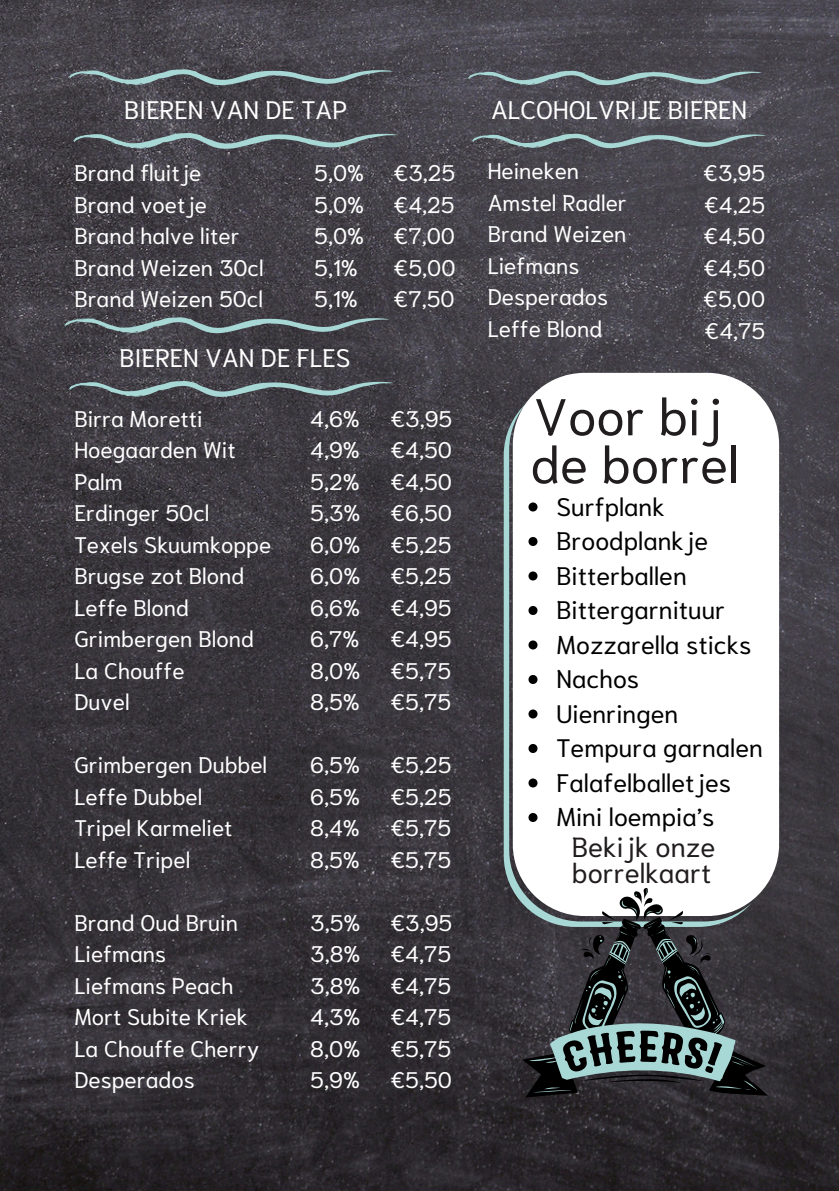
<style>
.page{position:relative;width:839px;height:1191px;background:#fff}
.page>*{position:absolute;margin:0;border:0;box-sizing:border-box;transform-origin:0 0}
.t1{font:51.6px/48px "Niramit";color:#211d1f}
.t2{font:27.6px/25.6px "Niramit";color:#211d1f}
.t3{font:25.4px "Niramit";color:#000}
.t4{font:25.4px "Niramit";color:#fff}
.t5{font:22.6px/31.6px "Niramit";color:#fff}
</style>
<div class="page">
<img style="left:0;top:0;width:838px;height:1191px">
<svg style="left:68px;top:69px;width:326px;height:16px;background:#626e72"></svg>
<svg style="left:73px;top:133px;width:325px;height:16px;background:#636f73"></svg>
<svg style="left:467px;top:71px;width:295px;height:14px;background:#677479"></svg>
<svg style="left:471px;top:134px;width:295px;height:14px;background:#667378"></svg>
<svg style="left:64px;top:317px;width:326px;height:16px;background:#5f6a6e"></svg>
<svg style="left:68px;top:381px;width:326px;height:16px;background:#5f6a6e"></svg>
<svg style="left:503px;top:402px;width:19px;height:524px;background:#718688"></svg>
<svg style="left:513px;top:373px;width:266px;height:543px"></svg>
<svg style="left:522px;top:888px;width:246px;height:210px;background:#3e3b40"></svg>
<svg style="left:527px;top:889px;width:230px;height:204px;background:#52595b"></svg>
<svg style="left:528px;top:502px;width:9px;height:9px"></svg>
<svg style="left:528px;top:537px;width:9px;height:9px"></svg>
<svg style="left:528px;top:571px;width:9px;height:9px"></svg>
<svg style="left:528px;top:606px;width:9px;height:9px"></svg>
<svg style="left:528px;top:640px;width:9px;height:9px"></svg>
<svg style="left:528px;top:675px;width:9px;height:9px"></svg>
<svg style="left:528px;top:709px;width:9px;height:9px"></svg>
<svg style="left:528px;top:744px;width:9px;height:9px"></svg>
<svg style="left:528px;top:778px;width:9px;height:9px"></svg>
<svg style="left:528px;top:813px;width:9px;height:9px"></svg>
<p class="t4" style="left:124px;top:91px;width:224px">BIEREN VAN DE TAP</p>
<h2 class="t5" style="left:74px;top:155px;width:128px">Brand fluitje</h2>
<p class="t5" style="left:74px;top:187px;width:134px">Brand voetje</p>
<p class="t5" style="left:74px;top:218px;width:167px">Brand halve liter</p>
<p class="t5" style="left:74px;top:250px;width:191px">Brand Weizen 30cl</p>
<p class="t5" style="left:74px;top:281px;width:190px">Brand Weizen 50cl</p>
<p class="t5" style="left:314px;top:155px;width:51px">5,0%</p>
<p class="t5" style="left:314px;top:187px;width:51px">5,0%</p>
<p class="t5" style="left:314px;top:218px;width:51px">5,0%</p>
<p class="t5" style="left:314px;top:250px;width:45px">5,1%</p>
<p class="t5" style="left:314px;top:281px;width:45px">5,1%</p>
<p class="t4" style="left:119px;top:339px;width:232px">BIEREN VAN DE FLES</p>
<p class="t5" style="left:74px;top:401px;width:130px">Birra Moretti</p>
<p class="t5" style="left:74px;top:432px;width:163px">Hoegaarden Wit</p>
<p class="t5" style="left:74px;top:464px;width:50px">Palm</p>
<p class="t5" style="left:74px;top:495px;width:137px">Erdinger 50cl</p>
<p class="t5" style="left:74px;top:527px;width:198px">Texels Skuumkoppe</p>
<p class="t5" style="left:74px;top:558px;width:171px">Brugse zot Blond</p>
<p class="t5" style="left:74px;top:590px;width:116px">Leffe Blond</p>
<p class="t5" style="left:74px;top:621px;width:181px">Grimbergen Blond</p>
<p class="t5" style="left:74px;top:653px;width:112px">La Chouffe</p>
<p class="t5" style="left:74px;top:684px;width:57px">Duvel</p>
<p class="t5" style="left:74px;top:747px;width:194px">Grimbergen Dubbel</p>
<p class="t5" style="left:74px;top:779px;width:129px">Leffe Dubbel</p>
<p class="t5" style="left:74px;top:810px;width:160px">Tripel Karmeliet</p>
<p class="t5" style="left:74px;top:842px;width:117px">Leffe Tripel</p>
<p class="t5" style="left:74px;top:905px;width:165px">Brand Oud Bruin</p>
<p class="t5" style="left:74px;top:936px;width:93px">Liefmans</p>
<p class="t5" style="left:74px;top:968px;width:161px">Liefmans Peach</p>
<p class="t5" style="left:74px;top:999px;width:175px">Mort Subite Kriek</p>
<p class="t5" style="left:74px;top:1031px;width:186px">La Chouffe Cherry</p>
<p class="t5" style="left:74px;top:1062px;width:122px">Desperados</p>
<p class="t5" style="left:310px;top:401px;width:51px">4,6%</p>
<p class="t5" style="left:310px;top:432px;width:51px">4,9%</p>
<p class="t5" style="left:310px;top:464px;width:51px">5,2%</p>
<p class="t5" style="left:310px;top:495px;width:52px">5,3%</p>
<p class="t5" style="left:310px;top:527px;width:51px">6,0%</p>
<p class="t5" style="left:310px;top:558px;width:51px">6,0%</p>
<p class="t5" style="left:310px;top:590px;width:51px">6,6%</p>
<p class="t5" style="left:310px;top:621px;width:51px">6,7%</p>
<p class="t5" style="left:310px;top:653px;width:51px">8,0%</p>
<p class="t5" style="left:310px;top:684px;width:51px">8,5%</p>
<p class="t5" style="left:310px;top:747px;width:51px">6,5%</p>
<p class="t5" style="left:310px;top:779px;width:51px">6,5%</p>
<p class="t5" style="left:310px;top:810px;width:51px">8,4%</p>
<p class="t5" style="left:310px;top:842px;width:51px">8,5%</p>
<p class="t5" style="left:310px;top:905px;width:52px">3,5%</p>
<p class="t5" style="left:310px;top:936px;width:52px">3,8%</p>
<p class="t5" style="left:310px;top:968px;width:52px">3,8%</p>
<p class="t5" style="left:310px;top:999px;width:52px">4,3%</p>
<p class="t5" style="left:310px;top:1031px;width:51px">8,0%</p>
<p class="t5" style="left:310px;top:1062px;width:51px">5,9%</p>
<p class="t5" style="left:393px;top:155px;width:63px">€3,25</p>
<p class="t5" style="left:393px;top:187px;width:63px">€4,25</p>
<p class="t5" style="left:393px;top:218px;width:63px">€7,00</p>
<p class="t5" style="left:393px;top:250px;width:64px">€5,00</p>
<p class="t5" style="left:393px;top:281px;width:63px">€7,50</p>
<p class="t5" style="left:390px;top:401px;width:63px">€3,95</p>
<p class="t5" style="left:390px;top:432px;width:63px">€4,50 €4,50</p>
<p class="t5" style="left:390px;top:495px;width:63px">€6,50</p>
<p class="t5" style="left:390px;top:527px;width:63px">€5,25</p>
<p class="t5" style="left:390px;top:558px;width:63px">€5,25</p>
<p class="t5" style="left:390px;top:590px;width:63px">€4,95</p>
<p class="t5" style="left:390px;top:621px;width:63px">€4,95</p>
<p class="t5" style="left:390px;top:653px;width:62px">€5,75</p>
<p class="t5" style="left:390px;top:684px;width:62px">€5,75</p>
<p class="t5" style="left:390px;top:747px;width:63px">€5,25</p>
<p class="t5" style="left:390px;top:779px;width:63px">€5,25</p>
<h2 class="t5" style="left:390px;top:810px;width:62px">€5,75</h2>
<p class="t5" style="left:390px;top:842px;width:62px">€5,75</p>
<p class="t5" style="left:390px;top:905px;width:63px">€3,95</p>
<p class="t5" style="left:390px;top:936px;width:62px">€4,75</p>
<p class="t5" style="left:390px;top:968px;width:62px">€4,75</p>
<p class="t5" style="left:390px;top:999px;width:62px">€4,75</p>
<p class="t5" style="left:390px;top:1031px;width:62px">€5,75</p>
<p class="t5" style="left:390px;top:1062px;width:63px">€5,50</p>
<p class="t4" style="left:491px;top:91px;width:257px">ALCOHOLVRIJE BIEREN</p>
<p class="t5" style="left:487px;top:153px;width:93px">Heineken</p>
<p class="t5" style="left:487px;top:185px;width:141px">Amstel Radler</p>
<p class="t5" style="left:487px;top:216px;width:140px">Brand Weizen</p>
<p class="t5" style="left:487px;top:248px;width:93px">Liefmans</p>
<p class="t5" style="left:487px;top:279px;width:122px">Desperados</p>
<p class="t5" style="left:487px;top:311px;width:116px">Leffe Blond</p>
<p class="t5" style="left:703px;top:155px;width:63px">€3,95</p>
<h2 class="t5" style="left:704px;top:187px;width:63px">€4,25</h2>
<p class="t5" style="left:703px;top:218px;width:63px">€4,50</p>
<p class="t5" style="left:703px;top:250px;width:63px">€4,50</p>
<p class="t5" style="left:703px;top:281px;width:64px">€5,00</p>
<p class="t5" style="left:704px;top:313px;width:62px">€4,75</p>
<p class="t1" style="left:530px;top:388px;width:209px">Voor bij de borrel</p>
<p class="t3" style="left:556px;top:488px;width:110px">Surfplank</p>
<p class="t3" style="left:556px;top:522px;width:153px">Broodplankje</p>
<p class="t3" style="left:556px;top:557px;width:132px">Bitterballen</p>
<p class="t3" style="left:556px;top:591px;width:170px">Bittergarnituur</p>
<p class="t3" style="left:556px;top:626px;width:196px">Mozzarella sticks</p>
<p class="t3" style="left:556px;top:660px;width:84px">Nachos</p>
<h1 class="t3" style="left:556px;top:695px;width:123px">Uienringen</h1>
<h3 class="t3" style="left:556px;top:729px;width:208px">Tempura garnalen</h3>
<p class="t3" style="left:556px;top:764px;width:176px">Falafelballetjes</p>
<p class="t3" style="left:556px;top:798px;width:159px">Mini loempia’s</p>
<p class="t2" style="left:572px;top:832px;width:145px">Bekijk onze borrelkaart</p>
</div>
